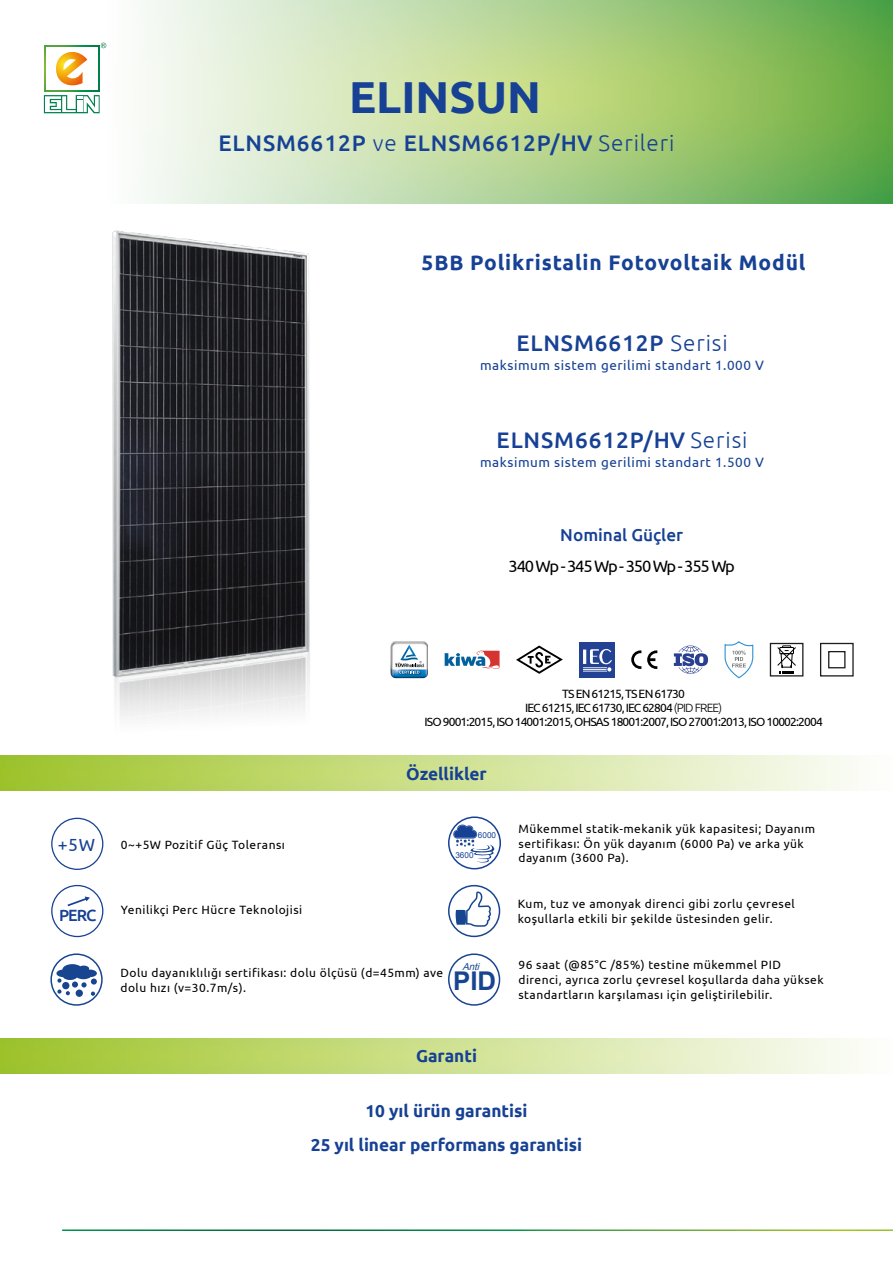
<style>
.page{position:relative;width:893px;height:1263px;background:#fff}
.page>*{position:absolute;margin:0;border:0;box-sizing:border-box;transform-origin:0 0}
.t1{font:700 44.7px "Ubuntu";color:#164194}
.t2{font:700 25.8px "Arial";color:#184590}
.t3{font:500 22.5px "Ubuntu";letter-spacing:.04em;color:#164194}
.t4{font:700 21px "Ubuntu";letter-spacing:.04em;color:#164194}
.t5{font:17.55px "Ubuntu";color:#164194}
.t6{font:700 17.25px/33.6px "Ubuntu";color:#164194;text-align:center}
.t7{font:500 17.25px "Ubuntu";color:#164194}
.t8{font:16.5px "Ubuntu";letter-spacing:-.07em;color:#000}
.t9{font:500 16.2px "Ubuntu";color:#164194}
.t10{font:13.5px "Ubuntu";letter-spacing:.04em;color:#164194}
.t11{font:12px/15px "Ubuntu";letter-spacing:.04em;color:#000}
.t12{font:12px/14.4px "Ubuntu";letter-spacing:-.07em;color:#000;text-align:center}
.t13{font:italic 9.75px "Arial";color:#184590}
.t14{font:8.25px "Arial";color:#164194}
.s1{font-weight:300}
</style>
<div class="page">
<svg style="left:146px;top:0;width:747px;height:203px"></svg>
<div style="left:0;top:756px;width:893px;height:35px;background:linear-gradient(to right,#9ec328,#fffefc)"></div>
<div style="left:0;top:1038px;width:893px;height:35px;background:linear-gradient(to right,#9ec328,#fffefc)"></div>
<div style="left:51px;top:818px;width:52px;height:52px;border:1px solid #164194;border-radius:50%"></div>
<svg style="left:44px;top:46px;width:55px;height:45px"></svg>
<svg style="left:44px;top:95px;width:56px;height:18px"></svg>
<div style="left:46px;top:47px;width:52px;height:43px;background:#fff"></div>
<svg style="left:101px;top:43px;width:5px;height:5px"></svg>
<svg style="left:56px;top:52px;width:31px;height:34px"></svg>
<div style="left:51px;top:885px;width:52px;height:52px;border:1px solid #164194;border-radius:50%"></div>
<svg style="left:68px;top:896px;width:22px;height:10px"></svg>
<img style="left:112px;top:230px;width:198px;height:488px">
<div style="left:448px;top:816px;width:53px;height:53px;border:2px solid #164194;border-radius:50%"></div>
<svg style="left:453px;top:824px;width:46px;height:39px"></svg>
<div style="left:448px;top:885px;width:52px;height:52px;border:2px solid #184590;border-radius:50%"></div>
<svg style="left:456px;top:891px;width:35px;height:36px"></svg>
<div style="left:50px;top:953px;width:53px;height:53px;border:2px solid #184590;border-radius:50%"></div>
<svg style="left:56px;top:964px;width:41px;height:32px"></svg>
<div style="left:448px;top:953px;width:52px;height:53px;border:2px solid #184590;border-radius:50%"></div>
<div style="left:579px;top:642px;width:36px;height:35px;background:#234294"></div>
<svg style="left:583px;top:649px;width:29px;height:22px"></svg>
<svg style="left:631px;top:650px;width:10px;height:19px"></svg>
<svg style="left:647px;top:650px;width:10px;height:19px"></svg>
<svg style="left:444px;top:650px;width:56px;height:19px"></svg>
<svg style="left:516px;top:645px;width:47px;height:29px"></svg>
<svg style="left:674px;top:645px;width:34px;height:29px"></svg>
<svg style="left:724px;top:642px;width:29px;height:36px"></svg>
<svg style="left:777px;top:645px;width:19px;height:28px"></svg>
<div style="left:770px;top:643px;width:33px;height:33px;border:1px solid #1d1e1c"></div>
<div style="left:820px;top:643px;width:34px;height:33px;border:1px solid #1d1e1c"></div>
<div style="left:828px;top:651px;width:17px;height:17px;border:1px solid #1d1e1c"></div>
<svg style="left:391px;top:641px;width:37px;height:37px"></svg>
<h1 class="t1" style="left:349px;top:70px;width:193px">ELINSUN</h1>
<h3 class="t3" style="left:219px;top:129px;width:457px">ELNSM6612P <span class="s1">ve</span> ELNSM6612P/HV <span class="s1">Serileri</span></h3>
<h3 class="t4" style="left:422px;top:250px;width:385px">5BB Polikristalin Fotovoltaik Modül</h3>
<h3 class="t3" style="left:516px;top:328px;width:213px">ELNSM6612P <span class="s1">Serisi</span></h3>
<p class="t10" style="left:480px;top:357px;width:285px">maksimum sistem gerilimi standart 1.000 V</p>
<h3 class="t3" style="left:497px;top:426px;width:253px">ELNSM6612P/HV <span class="s1">Serisi</span></h3>
<p class="t10" style="left:480px;top:454px;width:285px">maksimum sistem gerilimi standart 1.500 V</p>
<h3 class="t7" style="left:560px;top:524px;width:124px">Nominal Güçler</h3>
<h3 class="t8" style="left:508px;top:556px;width:228px">340 Wp - 345 Wp - 350 Wp - 355 Wp</h3>
<p class="t12" style="left:424px;top:686px;width:400px">TS EN 61215, TS EN 61730<br>IEC 61215, IEC 61730, IEC 62804 <span class="s1">(PID FREE)<br></span>ISO 9001:2015, ISO 14001:2015, OHSAS 18001:2007, ISO 27001:2013, ISO 10002:2004</p>
<h3 class="t5" style="left:58px;top:834px;width:39px">+5W</h3>
<p class="t11" style="left:121px;top:837px;width:165px">0~+5W Pozitif Güç Toleransı</p>
<h3 class="t9" style="left:59px;top:904px;width:39px">PERC</h3>
<p class="t11" style="left:121px;top:902px;width:183px">Yenilikçi Perc Hücre Teknolojisi</p>
<h3 class="t6" style="left:406px;top:757px;width:82px">Özellikler</h3>
<p class="t14" style="left:478px;top:830px;width:20px">6000</p>
<p class="t14" style="left:455px;top:850px;width:20px">3600</p>
<p class="t11" style="left:518px;top:821px;width:298px;line-height:14.4px">Mükemmel statik-mekanik yük kapasitesi; Dayanım sertifikası: Ön yük dayanım (6000 Pa) ve arka yük dayanım (3600 Pa).</p>
<p class="t11" style="left:518px;top:896px;width:279px">Kum, tuz ve amonyak direnci gibi zorlu çevresel koşullarla etkili bir şekilde üstesinden gelir.</p>
<p class="t11" style="left:121px;top:964px;width:324px">Dolu dayanıklılığı sertifikası: dolu ölçüsü (d=45mm) ave dolu hızı (v=30.7m/s).</p>
<p class="t13" style="left:462px;top:960px;width:22px">Anti</p>
<h2 class="t2" style="left:453px;top:964px;width:45px">PID</h2>
<p class="t11" style="left:518px;top:957px;width:307px">96 saat (@85°C /85%) testine mükemmel PID direnci, ayrıca zorlu çevresel koşullarda daha yüksek standartların karşılaması için geliştirilebilir.</p>
<h3 class="t6" style="left:416px;top:1039px;width:62px">Garanti</h3>
<h3 class="t6" style="left:311px;top:1094px;width:273px">10 yıl ürün garantisi<br>25 yıl linear performans garantisi</h3>
</div>
